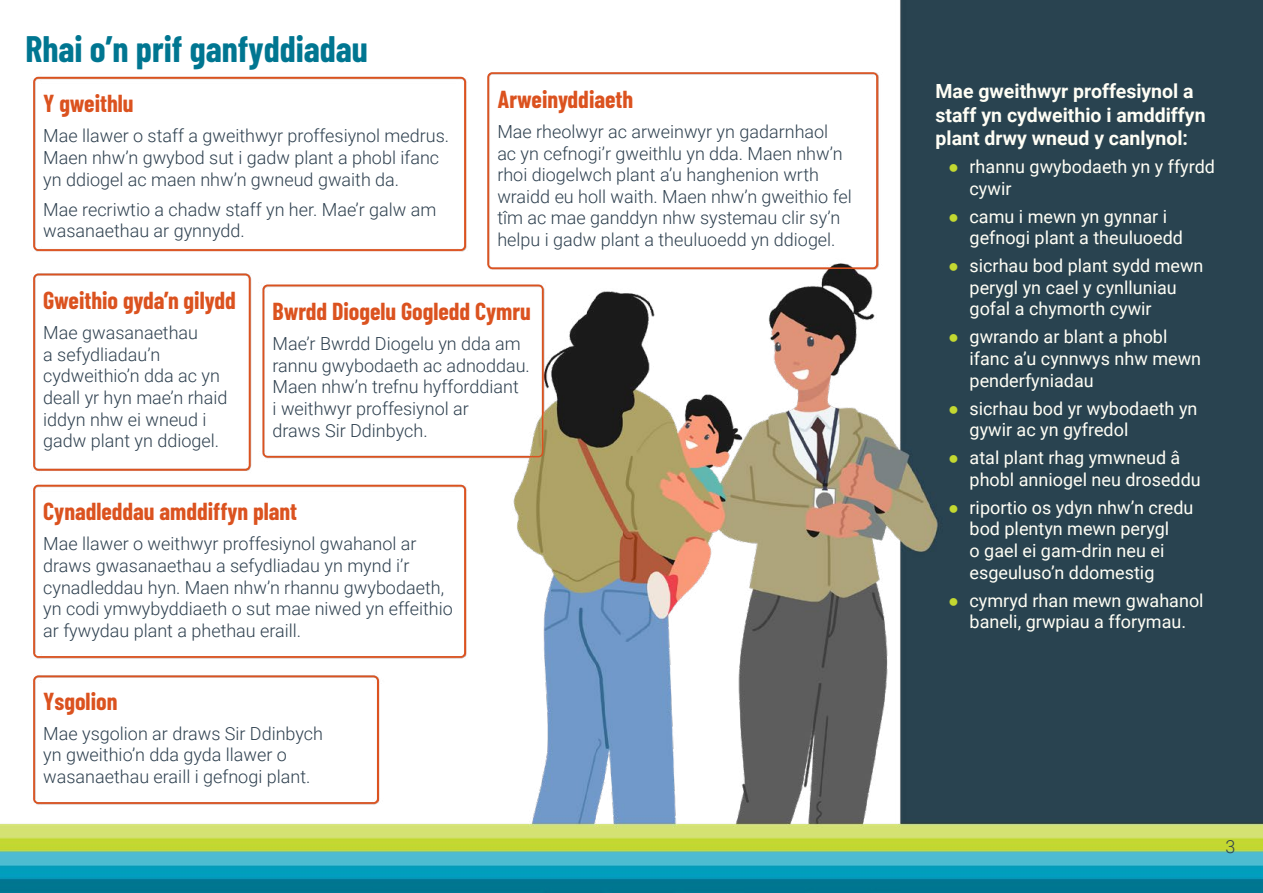
<style>
.page{position:relative;width:1263px;height:893px;background:#fff}
.page>*{position:absolute;margin:0;border:0;box-sizing:border-box;transform-origin:0 0}
.Body_Text{font:700 36px "Barlow Condensed";color:#007691}
.Body_Text-2{font:700 24px "Barlow Condensed";color:#db521f}
.t1{font:700 19.5px/23.4px "Roboto";color:#fffef5}
.Body_Text-3{font:300 18px/21.6px "Roboto";color:#2e404f}
.t2{font:18px/21.6px "Roboto";color:#fffef5}
.s1{font-family:"Arial";font-weight:700;color:#c3d831}
</style>
<div class="page">
<img style="left:0;top:0;width:1263px;height:893px">
<div style="left:33px;top:77px;width:433px;height:174px;border:2px solid #db521f;border-radius:4px"></div>
<div style="left:487px;top:72px;width:391px;height:197px;border:2px solid #db521f;border-radius:4px"></div>
<div style="left:33px;top:274px;width:217px;height:196px;border:2px solid #db521f;border-radius:4px"></div>
<div style="left:263px;top:285px;width:280px;height:172px;border:2px solid #db521f;border-radius:4px"></div>
<div style="left:33px;top:485px;width:433px;height:173px;border:2px solid #db521f;border-radius:4px"></div>
<div style="left:33px;top:675px;width:345px;height:129px;border:2px solid #db521f;border-radius:4px"></div>
<p class="Body_Text" style="left:26px;top:26px;width:344px">Rhai o’n prif ganfyddiadau</p>
<p class="Body_Text-2" style="left:43px;top:89px;width:92px">Y gweithlu</p>
<p class="Body_Text-3" style="left:43px;top:125px;width:407px">Mae llawer o staff a gweithwyr proffesiynol medrus.<br>Maen nhw’n gwybod sut i gadw plant a phobl ifanc yn ddiogel ac maen nhw’n gwneud gwaith da.</p>
<p class="Body_Text-3" style="left:43px;top:198px;width:395px">Mae recriwtio a chadw staff yn her. Mae’r galw am wasanaethau ar gynnydd.</p>
<p class="Body_Text-2" style="left:497px;top:84px;width:137px">Arweinyddiaeth</p>
<p class="Body_Text-3" style="left:497px;top:120px;width:356px">Mae rheolwyr ac arweinwyr yn gadarnhaol<br>ac yn cefnogi’r gweithlu yn dda. Maen nhw’n rhoi diogelwch plant a’u hanghenion wrth wraidd eu holl waith. Maen nhw’n gweithio fel tîm ac mae ganddyn nhw systemau clir sy’n helpu i gadw plant a theuluoedd yn ddiogel.</p>
<p class="Body_Text-2" style="left:43px;top:286px;width:194px">Gweithio gyda’n gilydd</p>
<p class="Body_Text-3" style="left:43px;top:321px;width:186px">Mae gwasanaethau<br>a sefydliadau’n cydweithio’n dda ac yn deall yr hyn mae’n rhaid iddyn nhw ei wneud i gadw plant yn ddiogel.</p>
<p class="Body_Text-2" style="left:273px;top:297px;width:260px">Bwrdd Diogelu Gogledd Cymru</p>
<p class="Body_Text-3" style="left:273px;top:332px;width:259px">Mae’r Bwrdd Diogelu yn dda am rannu gwybodaeth ac adnoddau.<br>Maen nhw’n trefnu hyfforddiant<br>i weithwyr proffesiynol ar<br>draws Sir Ddinbych.</p>
<p class="Body_Text-2" style="left:43px;top:497px;width:255px">Cynadleddau amddiffyn plant</p>
<p class="Body_Text-3" style="left:43px;top:532px;width:411px">Mae llawer o weithwyr proffesiynol gwahanol ar draws gwasanaethau a sefydliadau yn mynd i’r cynadleddau hyn. Maen nhw’n rhannu gwybodaeth, yn codi ymwybyddiaeth o sut mae niwed yn effeithio ar fywydau plant a phethau eraill.</p>
<p class="Body_Text-2" style="left:43px;top:686px;width:76px">Ysgolion</p>
<p class="Body_Text-3" style="left:43px;top:722px;width:281px">Mae ysgolion ar draws Sir Ddinbych yn gweithio’n dda gyda llawer o wasanaethau eraill i gefnogi plant.</p>
<p class="t1" style="left:935px;top:79px;width:272px">Mae gweithwyr proffesiynol a staff yn cydweithio i amddiffyn plant drwy wneud y canlynol:</p>
<p class="t2" style="left:969px;top:155px;width:247px;text-indent:-21px"><span class="s1">●</span> rhannu gwybodaeth yn y ffyrdd cywir</p>
<p class="t2" style="left:969px;top:205px;width:215px;text-indent:-21px"><span class="s1">●</span> camu i mewn yn gynnar i gefnogi plant a theuluoedd</p>
<p class="t2" style="left:969px;top:254px;width:235px;text-indent:-21px"><span class="s1">●</span> sicrhau bod plant sydd mewn perygl yn cael y cynlluniau gofal a chymorth cywir</p>
<p class="t2" style="left:969px;top:325px;width:233px;text-indent:-21px"><span class="s1">●</span> gwrando ar blant a phobl ifanc a’u cynnwys nhw mewn penderfyniadau</p>
<p class="t2" style="left:969px;top:397px;width:229px;text-indent:-21px"><span class="s1">●</span> sicrhau bod yr wybodaeth yn gywir ac yn gyfredol</p>
<p class="t2" style="left:969px;top:446px;width:233px;text-indent:-21px"><span class="s1">●</span> atal plant rhag ymwneud â phobl anniogel neu droseddu</p>
<p class="t2" style="left:969px;top:496px;width:225px;text-indent:-21px"><span class="s1">●</span> riportio os ydyn nhw’n credu bod plentyn mewn perygl<br>o gael ei gam-drin neu ei esgeuluso’n ddomestig</p>
<p class="t2" style="left:948px;top:589px;width:257px;text-align:center"><span class="s1">●</span> cymryd rhan mewn gwahanol baneli, grwpiau a fforymau.</p>
<p class="Body_Text-3" style="left:1225px;top:835px;width:11px">3</p>
</div>
